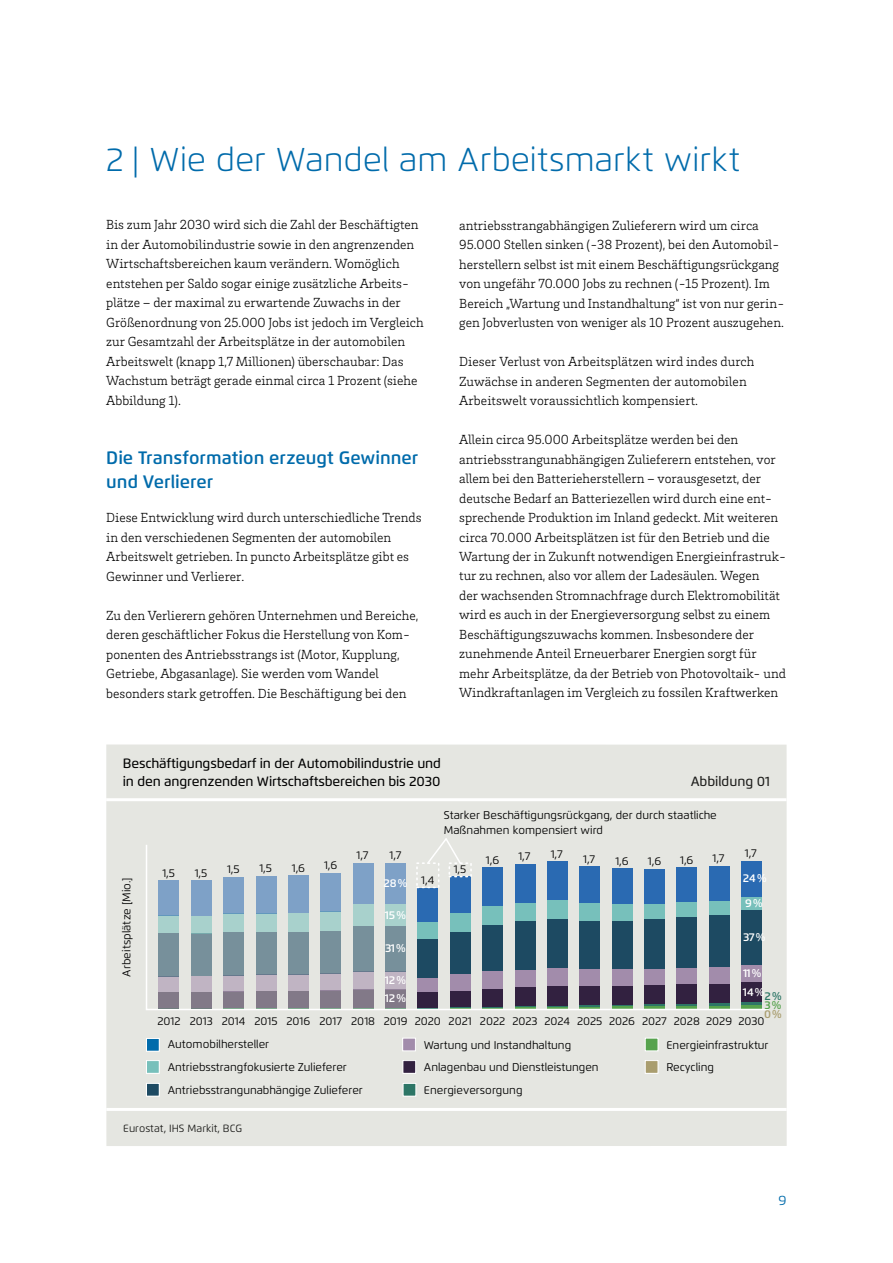
<style>
.page{position:relative;width:893px;height:1263px;background:#fff}
.page>*{position:absolute;margin:0;border:0;box-sizing:border-box;transform-origin:0 0}
.t1{font:300 33px "Flexo";color:#006bab}
.t2{font:600 18px/24px "Flexo";color:#006bab}
.t3{font:300 13.5px/19.5px "Brix Slab";color:#000}
.t4{font:500 13.5px/18px "Flexo";letter-spacing:-.01em;color:#000}
.t5{font:500 13.5px "Flexo";color:#1d1d1b}
.t6{font:13.5px "Flexo";color:#006bab}
.t7{font:11.25px/15px "Flexo";color:#000}
.t8{font:600 11.25px "Flexo";letter-spacing:-.005em;color:#fff}
.t9{font:600 11.25px "Flexo";color:#2d7666}
.t10{font:600 11.25px "Flexo";color:#56a24d}
.t11{font:600 11.25px "Flexo";color:#a99d6e}
.t12{font:10.5px "Flexo";letter-spacing:.005em;color:#1d1d1b}
</style>
<div class="page">
<div style="left:106px;top:744px;width:681px;height:402px;background:#e5e6e1"></div>
<hr style="left:106px;top:798px;width:680px;height:3px;background:#fff">
<hr style="left:106px;top:1108px;width:681px;height:3px;background:#fff">
<svg style="left:145px;top:843px;width:625px;height:168px;background:#9bacb8"></svg>
<div style="left:416px;top:862px;width:23px;height:26px;border:2px dashed #fff"></div>
<div style="left:449px;top:862px;width:23px;height:15px;border:2px dashed #fff"></div>
<svg style="left:426px;top:837px;width:36px;height:28px"></svg>
<div style="left:146px;top:1038px;width:13px;height:13px;background:#006bab"></div>
<div style="left:146px;top:1038px;width:14px;height:13px;border:1px solid #fff"></div>
<div style="left:146px;top:1083px;width:13px;height:13px;background:#1d4a62"></div>
<div style="left:146px;top:1083px;width:14px;height:13px;border:1px solid #fff"></div>
<div style="left:146px;top:1060px;width:13px;height:13px;background:#77c0bb"></div>
<div style="left:146px;top:1060px;width:14px;height:14px;border:1px solid #fff"></div>
<div style="left:645px;top:1060px;width:13px;height:13px;background:#a99d6e"></div>
<div style="left:645px;top:1060px;width:13px;height:14px;border:1px solid #fff"></div>
<div style="left:645px;top:1038px;width:13px;height:13px;background:#56a24d"></div>
<div style="left:645px;top:1038px;width:13px;height:13px;border:1px solid #fff"></div>
<div style="left:403px;top:1083px;width:13px;height:13px;background:#2d7666"></div>
<div style="left:403px;top:1083px;width:13px;height:13px;border:1px solid #fff"></div>
<div style="left:403px;top:1038px;width:12px;height:13px;background:#a28cab"></div>
<div style="left:402px;top:1038px;width:14px;height:13px;border:1px solid #fff"></div>
<div style="left:403px;top:1060px;width:13px;height:13px;background:#322140"></div>
<div style="left:402px;top:1060px;width:14px;height:14px;border:1px solid #fff"></div>
<h1 class="t1" style="left:106px;top:140px;width:635px">2 | Wie der Wandel am Arbeitsmarkt wirkt</h1>
<p class="t3" style="left:106px;top:215px;width:319px">Bis zum Jahr 2030 wird sich die Zahl der Beschäftigten in der Automobilindustrie sowie in den angrenzenden Wirtschaftsbereichen kaum verändern. Womöglich entstehen per Saldo sogar einige zusätzliche Arbeits&shy;plätze – der maximal zu erwartende Zuwachs in der Größenordnung von 25.000 Jobs ist jedoch im Vergleich zur Gesamtzahl der Arbeitsplätze in der automobilen Arbeitswelt (knapp 1,7 Millionen) überschaubar: Das Wachstum beträgt gerade einmal circa 1 Prozent (siehe Abbildung 1).</p>
<h2 class="t2" style="left:106px;top:445px;width:313px">Die Transformation erzeugt Gewinner und Verlierer</h2>
<p class="t3" style="left:106px;top:507px;width:317px">Diese Entwicklung wird durch unterschiedliche Trends in den verschiedenen Segmenten der automobilen Arbeitswelt getrieben. In puncto Arbeitsplätze gibt es Gewinner und Verlierer.</p>
<p class="t3" style="left:106px;top:605px;width:314px">Zu den Verlierern gehören Unternehmen und Bereiche, deren geschäftlicher Fokus die Herstellung von Kom&shy;ponenten des Antriebsstrangs ist (Motor, Kupplung, Getriebe, Abgasanlage). Sie werden vom Wandel besonders stark getroffen. Die Beschäftigung bei den</p>
<p class="t3" style="left:459px;top:215px;width:327px">antriebsstrangabhängigen Zulieferern wird um circa 95.000 Stellen sinken (-38 Prozent), bei den Automobil&shy;herstellern selbst ist mit einem Beschäftigungsrückgang von ungefähr 70.000 Jobs zu rechnen (-15 Prozent). Im Bereich „Wartung und Instandhaltung“ ist von nur gerin&shy;gen Jobverlusten von weniger als 10 Prozent auszugehen.</p>
<p class="t3" style="left:459px;top:351px;width:297px">Dieser Verlust von Arbeitsplätzen wird indes durch<br>Zuwächse in anderen Segmenten der automobilen<br>Arbeitswelt voraussichtlich kompensiert.</p>
<p class="t3" style="left:459px;top:429px;width:329px">Allein circa 95.000 Arbeitsplätze werden bei den antriebsstrangunabhängigen Zulieferern entstehen, vor allem bei den Batterieherstellern – vorausgesetzt, der deutsche Bedarf an Batteriezellen wird durch eine ent&shy;sprechende Produktion im Inland gedeckt. Mit weiteren circa 70.000 Arbeitsplätzen ist für den Betrieb und die Wartung der in Zukunft notwendigen Energieinfrastruk&shy;tur zu rechnen, also vor allem der Ladesäulen. Wegen<br>der wachsenden Stromnachfrage durch Elektromobilität wird es auch in der Energieversorgung selbst zu einem Beschäftigungszuwachs kommen. Insbesondere der zunehmende Anteil Erneuerbarer Energien sorgt für mehr Arbeitsplätze, da der Betrieb von Photovoltaik- und Windkraftanlagen im Vergleich zu fossilen Kraftwerken</p>
<p class="t4" style="left:123px;top:755px;width:320px">Beschäftigungsbedarf in der Automobilindustrie und in den angrenzenden Wirtschaftsbereichen bis 2030</p>
<p class="t5" style="left:691px;top:773px;width:81px">Abbildung 01</p>
<p class="t7" style="left:119px;top:977px;width:101px;rotate:-90deg">Arbeitsplätze [Mio.]</p>
<p class="t7" style="left:162px;top:865px;width:14px">1,5</p>
<p class="t7" style="left:195px;top:865px;width:14px">1,5</p>
<p class="t7" style="left:227px;top:862px;width:14px">1,5</p>
<p class="t7" style="left:259px;top:860px;width:14px">1,5</p>
<p class="t7" style="left:292px;top:860px;width:15px">1,6</p>
<p class="t7" style="left:324px;top:858px;width:15px">1,6</p>
<p class="t7" style="left:444px;top:807px;width:274px">Starker Beschäftigungsrückgang, der durch staatliche<br>Maßnahmen kompensiert wird</p>
<p class="t7" style="left:486px;top:852px;width:15px">1,6</p>
<p class="t7" style="left:518px;top:849px;width:14px">1,7</p>
<p class="t7" style="left:551px;top:846px;width:14px">1,7</p>
<p class="t7" style="left:390px;top:848px;width:14px">1,7</p>
<p class="t7" style="left:357px;top:848px;width:14px">1,7</p>
<p class="t7" style="left:583px;top:851px;width:14px">1,7</p>
<p class="t7" style="left:454px;top:862px;width:14px">1,5</p>
<p class="t7" style="left:421px;top:873px;width:15px">1,4</p>
<p class="t8" style="left:384px;top:876px;width:25px">28%</p>
<p class="t8" style="left:385px;top:908px;width:23px">15%</p>
<p class="t8" style="left:385px;top:941px;width:22px">31%</p>
<p class="t8" style="left:385px;top:973px;width:23px">12%</p>
<p class="t7" style="left:615px;top:853px;width:15px">1,6</p>
<p class="t7" style="left:648px;top:853px;width:15px">1,6</p>
<p class="t7" style="left:680px;top:852px;width:15px">1,6</p>
<p class="t7" style="left:712px;top:851px;width:14px">1,7</p>
<p class="t7" style="left:745px;top:846px;width:14px">1,7</p>
<p class="t8" style="left:743px;top:871px;width:25px">24%</p>
<p class="t8" style="left:745px;top:896px;width:19px">9%</p>
<p class="t8" style="left:743px;top:930px;width:24px">37%</p>
<p class="t8" style="left:743px;top:966px;width:20px">11%</p>
<p class="t7" style="left:157px;top:1014px;width:25px">2012</p>
<p class="t7" style="left:190px;top:1014px;width:25px">2013</p>
<p class="t8" style="left:743px;top:985px;width:23px">14%</p>
<p class="t9" style="left:765px;top:989px;width:19px">2%</p>
<p class="t8" style="left:385px;top:991px;width:23px">12%</p>
<p class="t10" style="left:765px;top:998px;width:18px">3%</p>
<p class="t11" style="left:764px;top:1007px;width:19px">0%</p>
<p class="t7" style="left:222px;top:1014px;width:25px">2014</p>
<p class="t7" style="left:449px;top:1014px;width:25px">2021</p>
<p class="t7" style="left:286px;top:1014px;width:25px">2016</p>
<p class="t7" style="left:480px;top:1014px;width:27px">2022</p>
<p class="t7" style="left:319px;top:1014px;width:24px">2017</p>
<p class="t7" style="left:544px;top:1014px;width:27px">2024</p>
<p class="t7" style="left:706px;top:1014px;width:27px">2029</p>
<p class="t7" style="left:642px;top:1014px;width:26px">2027</p>
<p class="t7" style="left:738px;top:1014px;width:28px">2030</p>
<p class="t7" style="left:255px;top:1014px;width:25px">2015</p>
<p class="t7" style="left:351px;top:1014px;width:91px">2018 2019 2020</p>
<p class="t7" style="left:512px;top:1014px;width:27px">2023</p>
<p class="t7" style="left:577px;top:1014px;width:59px">2025 2026</p>
<p class="t7" style="left:674px;top:1014px;width:27px">2028</p>
<p class="t7" style="left:168px;top:1037px;width:103px">Automobilhersteller</p>
<p class="t7" style="left:168px;top:1082px;width:196px">Antriebsstrangunabhängige Zulieferer</p>
<p class="t7" style="left:666px;top:1037px;width:103px">Energieinfrastruktur</p>
<p class="t7" style="left:424px;top:1033px;width:176px;line-height:22.5px">Wartung und Instandhaltung<br>Anlagenbau und Dienstleistungen</p>
<p class="t7" style="left:168px;top:1060px;width:180px">Antriebsstrangfokusierte Zulieferer</p>
<p class="t7" style="left:666px;top:1060px;width:49px">Recycling</p>
<p class="t7" style="left:424px;top:1082px;width:100px">Energieversorgung</p>
<p class="t12" style="left:123px;top:1122px;width:120px">Eurostat, IHS Markit, BCG</p>
<p class="t6" style="left:778px;top:1192px;width:10px">9</p>
</div>
